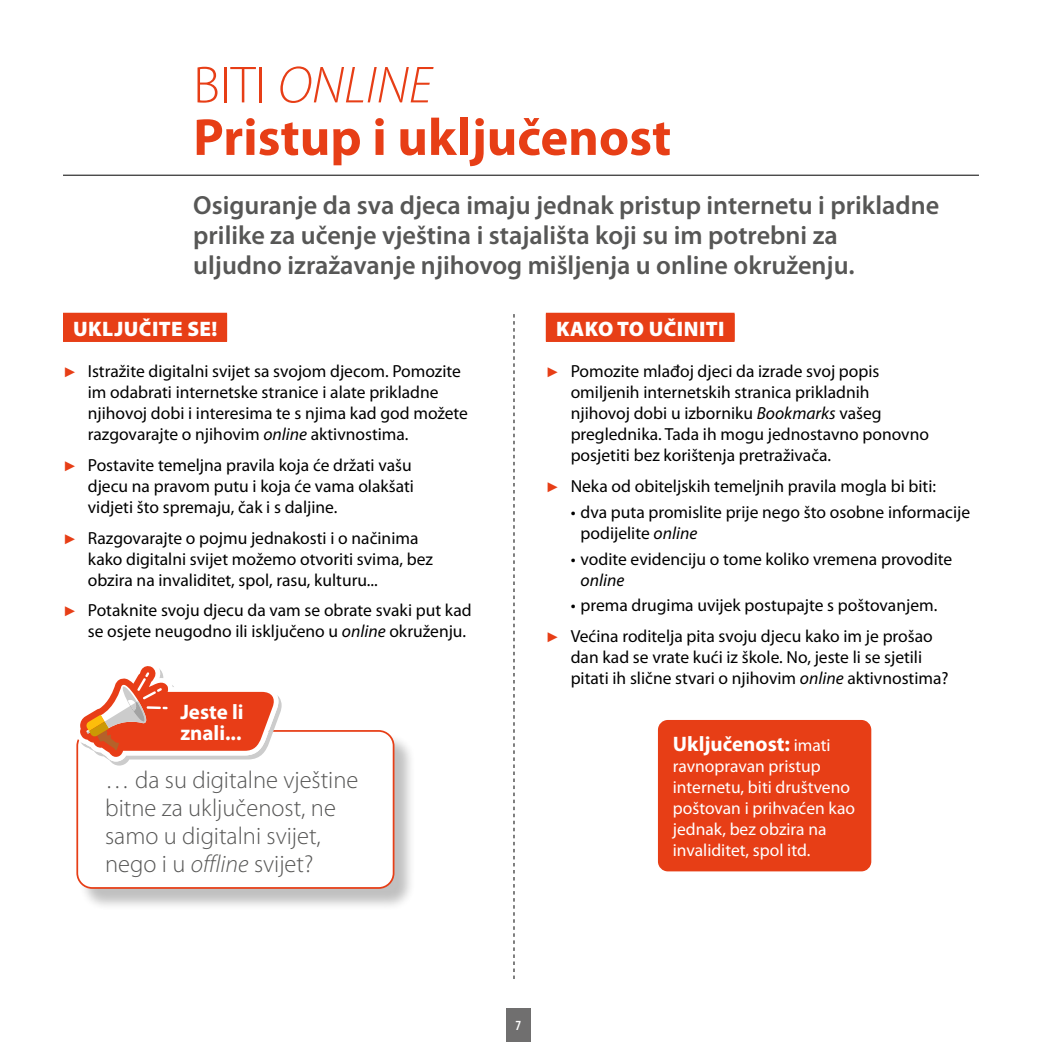
<style>
.page{position:relative;width:1042px;height:1042px;background:#fff}
.page>*{position:absolute;margin:0;border:0;box-sizing:border-box;transform-origin:0 0}
.t1{font:700 52.5px/52.5px "Myriad Pro";color:#e73e16}
.t2{font:600 26.25px/29.8px "Myriad Pro";color:#575756}
.t3{font:300 24.5px/28px "Myriad Pro";color:#575756}
.t4{font:700 21px/21px "Myriad Pro";color:#fff}
.t5{font:900 21px "Myriad Pro";letter-spacing:.02em;color:#fff}
.t6{font:17.5px/21px "Myriad Pro";color:#000}
.t7{font:17.5px/21px "Myriad Pro";color:#fff}
.t8{font:italic 17.5px "Myriad Pro";color:#000}
.t9{font:600 condensed 14px "Myriad Pro";color:#fff}
.s1{font-weight:300}
.s2{font-weight:300;font-style:italic}
.s3{font-family:"Arial";font-size:14px;color:#e73e16}
.s4{font-style:italic}
.s5{font-weight:400;font-size:17.5px}
</style>
<div class="page">
<div style="left:506px;top:1008px;width:25px;height:34px;background:#706f6f"></div>
<div style="left:63px;top:313px;width:164px;height:28px;background:#e73e16"></div>
<div style="left:63px;top:314px;width:164px;height:28px;background:#e73e16"></div>
<div style="left:546px;top:313px;width:188px;height:28px;background:#e73e16"></div>
<div style="left:546px;top:314px;width:188px;height:28px;background:#e73e16"></div>
<hr style="left:63px;top:175px;width:916px;height:1px;background:#000">
<div style="left:658px;top:720px;width:213px;height:151px;background:#e73e16;border-radius:10px"></div>
<svg style="left:513px;top:314px;width:1px;height:665px"></svg>
<div style="left:78px;top:732px;width:338px;height:178px;background:#000;opacity:.25"></div>
<div style="left:77px;top:731px;width:316px;height:157px;background:#fff;border-radius:15px"></div>
<div style="left:76px;top:730px;width:318px;height:159px;border:2px solid #e73e16;border-radius:15px"></div>
<svg style="left:76px;top:666px;width:206px;height:99px"></svg>
<h1 class="t1" style="left:193px;top:57px;width:479px"><span class="s1">BITI</span> <span class="s2">ONLINE<br></span>Pristup i uključenost</h1>
<h2 class="t2" style="left:193px;top:190px;width:747px">Osiguranje da sva djeca imaju jednak pristup internetu i prikladne prilike za učenje vještina i stajališta koji su im potrebni za<br>uljudno izražavanje njihovog mišljenja u online okruženju.</h2>
<p class="t5" style="left:73px;top:315px;width:146px">UKLJUČITE SE!</p>
<p class="t6" style="left:88px;top:360px;width:382px;text-indent:-25px"><span class="s3">►</span> Istražite digitalni svijet sa svojom djecom. Pomozite im odabrati internetske stranice i alate prikladne njihovoj dobi i interesima te s njima kad god možete razgovarajte o njihovim <span class="s4">online</span> aktivnostima.</p>
<p class="t6" style="left:88px;top:454px;width:328px;text-indent:-25px"><span class="s3">►</span> Postavite temeljna pravila koja će držati vašu djecu na pravom putu i koja će vama olakšati vidjeti što spremaju, čak i s daljine.</p>
<p class="t6" style="left:88px;top:527px;width:347px;text-indent:-25px"><span class="s3">►</span> Razgovarajte o pojmu jednakosti i o načinima kako digitalni svijet možemo otvoriti svima, bez obzira na invaliditet, spol, rasu, kulturu...</p>
<p class="t6" style="left:88px;top:600px;width:385px;text-indent:-25px"><span class="s3">►</span> Potaknite svoju djecu da vam se obrate svaki put kad se osjete neugodno ili isključeno u <span class="s4">online</span> okruženju.</p>
<p class="t4" style="left:180px;top:700px;width:65px">Jeste li znali...</p>
<h3 class="t3" style="left:105px;top:765px;width:255px">… da su digitalne vještine bitne za uključenost, ne samo u digitalni svijet, nego i u <span class="s4">offline</span> svijet?</h3>
<p class="t5" style="left:556px;top:315px;width:170px">KAKO TO UČINITI</p>
<p class="t6" style="left:571px;top:360px;width:360px;text-indent:-25px"><span class="s3">►</span> Pomozite mlađoj djeci da izrade svoj popis omiljenih internetskih stranica prikladnih njihovoj dobi u izborniku <span class="s4">Bookmarks</span> vašeg preglednika. Tada ih mogu jednostavno ponovno posjetiti bez korištenja pretraživača.</p>
<p class="t6" style="left:546px;top:475px;width:392px"><span class="s3">►</span> Neka od obiteljskih temeljnih pravila mogla bi biti:</p>
<p class="t6" style="left:580px;top:501px;width:391px;text-indent:-10px">• dva puta promislite prije nego što osobne informacije podijelite <span class="s4">online</span></p>
<p class="t6" style="left:571px;top:548px;width:383px">• vodite evidenciju o tome koliko vremena provodite</p>
<p class="t8" style="left:580px;top:569px;width:45px">online</p>
<p class="t6" style="left:546px;top:590px;width:393px;line-height:31px;text-align:right">• prema drugima uvijek postupajte s poštovanjem.<br><span class="s3">►</span> Većina roditelja pita svoju djecu kako im je prošao</p>
<p class="t6" style="left:571px;top:647px;width:379px">dan kad se vrate kući iz škole. No, jeste li se sjetili pitati ih slične stvari o njihovim <span class="s4">online</span> aktivnostima?</p>
<p class="t4" style="left:673px;top:733px;width:159px">Uključenost: <span class="s5">imati</span></p>
<p class="t7" style="left:673px;top:755px;width:184px">ravnopravan pristup internetu, biti društveno poštovan i prihvaćen kao jednak, bez obzira na invaliditet, spol itd.</p>
<p class="t9" style="left:516px;top:1016px;width:7px">7</p>
</div>
